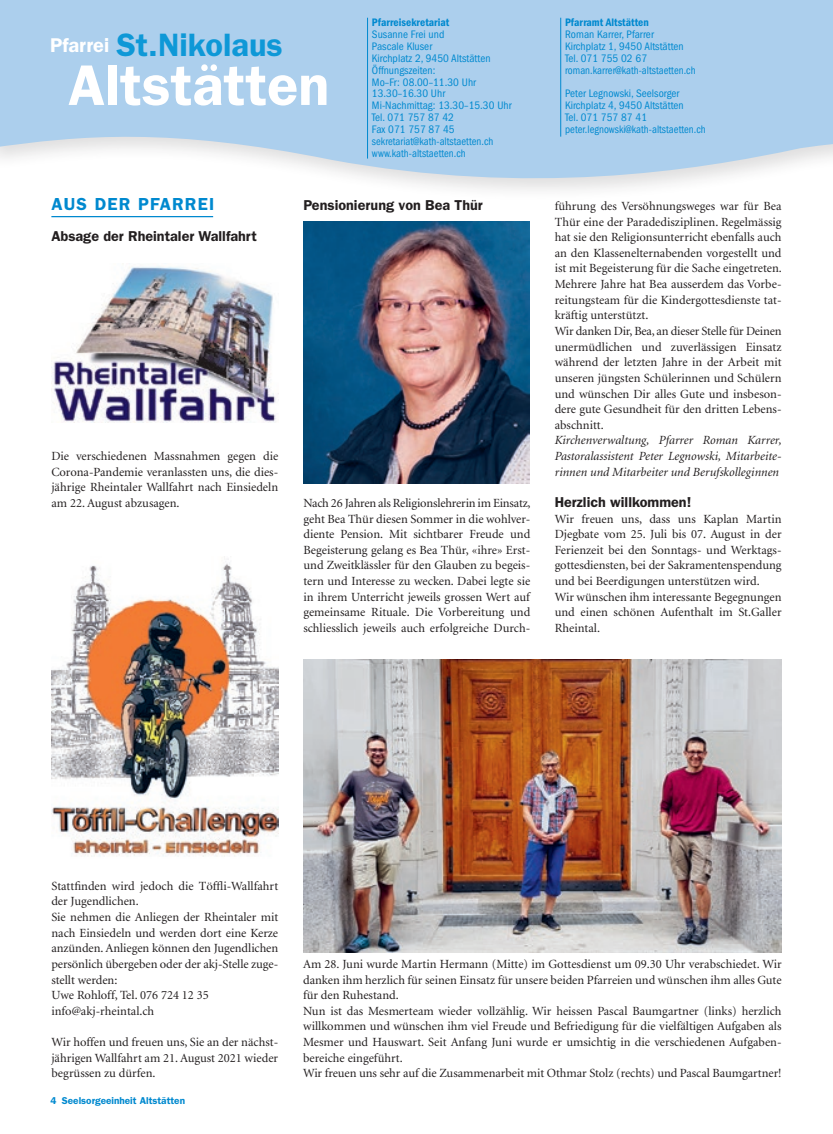
<style>
.page{position:relative;width:833px;height:1134px;background:#fff}
.page>*{position:absolute;margin:0;border:0;box-sizing:border-box;transform-origin:0 0}
.t1{font:600 57.5px "Franklin Gothic LT";color:#fff}
.t2{font:600 32.5px "Franklin Gothic LT";color:#0e98d7}
.t3{font:600 17.5px "Franklin Gothic LT";letter-spacing:.07em;color:#0089cf}
.t4{font:600 14.38px "Franklin Gothic LT";color:#231f20}
.t5{font:12.5px/15.6px "Minion LT";color:#231f20}
.t6{font:italic 12.5px/15.6px "Minion LT";color:#231f20;text-align:justify}
.t7{font:condensed 11.25px/11.9px "Franklin Gothic LT";letter-spacing:.005em;color:#0089cf}
.t8{font:600 condensed 11.25px "Franklin Gothic LT";letter-spacing:.005em;color:#0089cf}
.t9{font:600 10px "Franklin Gothic LT";color:#0089cf}
.s1{font-size:20px;color:#fff}
</style>
<div class="page">
<svg style="left:0;top:0;width:833px;height:191px;background:#b8d5ee"></svg>
<hr style="left:367px;top:18px;width:1px;height:141px;background:#0089cf">
<hr style="left:560px;top:18px;width:1px;height:119px;background:#0089cf">
<hr style="left:51px;top:216px;width:162px;height:1px;background:#0089cf">
<img style="left:51px;top:266px;width:225px;height:156px">
<img style="left:51px;top:556px;width:227px;height:301px">
<img style="left:303px;top:222px;width:227px;height:261px">
<img style="left:303px;top:660px;width:478px;height:292px">
<h2 class="t2" style="left:50px;top:26px;width:234px"><span class="s1">Pfarrei</span> St.Nikolaus</h2>
<h1 class="t1" style="left:68px;top:51px;width:263px">Altstätten</h1>
<p class="t8" style="left:372px;top:16px;width:79px">Pfarreisekretariat</p>
<p class="t7" style="left:372px;top:28px;width:141px">Susanne Frei und<br>Pascale Kluser<br>Kirchplatz 2, 9450 Altstätten<br>Öffnungszeiten:<br>Mo–Fr: 08.00–11.30 Uhr<br>13.30–16.30 Uhr<br>Mi-Nachmittag: 13.30–15.30 Uhr<br>Tel. 071 757 87 42<br>Fax 071 757 87 45 sekretariat@kath-altstaetten.ch www.kath-altstaetten.ch</p>
<h3 class="t3" style="left:51px;top:194px;width:164px">AUS DER PFARREI</h3>
<p class="t4" style="left:51px;top:228px;width:207px">Absage der Rheintaler Wallfahrt</p>
<p class="t4" style="left:303px;top:197px;width:181px">Pensionierung von Bea Thür</p>
<p class="t5" style="left:51px;top:449px;width:228px;text-align:justify">Die verschiedenen Massnahmen gegen die Corona-Pandemie veranlassten uns, die dies&shy;jährige Rheintaler Wallfahrt nach Einsiedeln am 22. August abzusagen.</p>
<p class="t5" style="left:303px;top:495px;width:229px;text-align:justify">Nach 26 Jahren als Religionslehrerin im Einsatz, geht Bea Thür diesen Sommer in die wohlver&shy;diente Pension. Mit sichtbarer Freude und Begeisterung gelang es Bea Thür, «ihre» Erst&shy;und Zweitklässler für den Glauben zu begeis&shy;tern und Interesse zu wecken. Dabei legte sie in ihrem Unterricht jeweils grossen Wert auf gemeinsame Rituale. Die Vorbereitung und schliesslich jeweils auch erfolgreiche Durch-</p>
<p class="t8" style="left:565px;top:16px;width:85px">Pfarramt Altstätten</p>
<p class="t7" style="left:565px;top:28px;width:132px">Roman Karrer, Pfarrer<br>Kirchplatz 1, 9450 Altstätten<br>Tel. 071 755 02 67 roman.karrer@kath-altstaetten.ch</p>
<p class="t7" style="left:565px;top:88px;width:142px">Peter Legnowski, Seelsorger<br>Kirchplatz 4, 9450 Altstätten<br>Tel. 071 757 87 41 peter.legnowski@kath-altstaetten.ch</p>
<p class="t5" style="left:555px;top:199px;width:229px">führung des Versöhnungsweges war für Bea Thür eine der Paradedisziplinen. Regelmässig hat sie den Religionsunterricht ebenfalls auch an den Klassenelternabenden vorgestellt und ist mit Begeisterung für die Sache eingetreten.<br>Mehrere Jahre hat Bea ausserdem das Vorbe&shy;reitungsteam für die Kindergottesdienste tat&shy;kräftig unterstützt.<br>Wir danken Dir, Bea, an dieser Stelle für Deinen unermüdlichen und zuverlässigen Einsatz während der letzten Jahre in der Arbeit mit unseren jüngsten Schülerinnen und Schülern und wünschen Dir alles Gute und insbeson&shy;dere gute Gesundheit für den dritten Lebens&shy;abschnitt.</p>
<p class="t6" style="left:555px;top:433px;width:228px">Kirchenverwaltung, Pfarrer Roman Karrer, Pastoralassistent Peter Legnowski, Mitarbeite&shy;rinnen und Mitarbeiter und Berufskolleginnen</p>
<p class="t4" style="left:555px;top:493px;width:138px">Herzlich willkommen!</p>
<p class="t5" style="left:555px;top:511px;width:228px">Wir freuen uns, dass uns Kaplan Martin Djegbate vom 25. Juli bis 07. August in der Ferienzeit bei den Sonntags- und Werktags&shy;gottesdiensten, bei der Sakramentenspendung und bei Beerdigungen unterstützen wird.<br>Wir wünschen ihm interessante Begegnungen und einen schönen Aufenthalt im St.Galler Rheintal.</p>
<p class="t5" style="left:51px;top:878px;width:228px">Stattfinden wird jedoch die Töffli-Wallfahrt der Jugendlichen.<br>Sie nehmen die Anliegen der Rheintaler mit nach Einsiedeln und werden dort eine Kerze anzünden. Anliegen können den Jugendlichen persönlich übergeben oder der akj-Stelle zuge&shy;stellt werden:<br>Uwe Rohloff, Tel. 076 724 12 35 info@akj-rheintal.ch</p>
<p class="t5" style="left:51px;top:1035px;width:228px;text-align:justify">Wir hoffen und freuen uns, Sie an der nächst&shy;jährigen Wallfahrt am 21. August 2021 wieder begrüssen zu dürfen.</p>
<p class="t9" style="left:51px;top:1094px;width:136px">4 Seelsorgeeinheit Altstätten</p>
<p class="t5" style="left:303px;top:956px;width:480px">Am 28. Juni wurde Martin Hermann (Mitte) im Gottesdienst um 09.30 Uhr verabschiedet. Wir danken ihm herzlich für seinen Einsatz für unsere beiden Pfarreien und wünschen ihm alles Gute für den Ruhestand.<br>Nun ist das Mesmerteam wieder vollzählig. Wir heissen Pascal Baumgartner (links) herzlich willkommen und wünschen ihm viel Freude und Befriedigung für die vielfältigen Aufgaben als Mesmer und Hauswart. Seit Anfang Juni wurde er umsichtig in die verschiedenen Aufgaben&shy;bereiche eingeführt.<br>Wir freuen uns sehr auf die Zusammenarbeit mit Othmar Stolz (rechts) und Pascal Baumgartner!</p>
</div>
